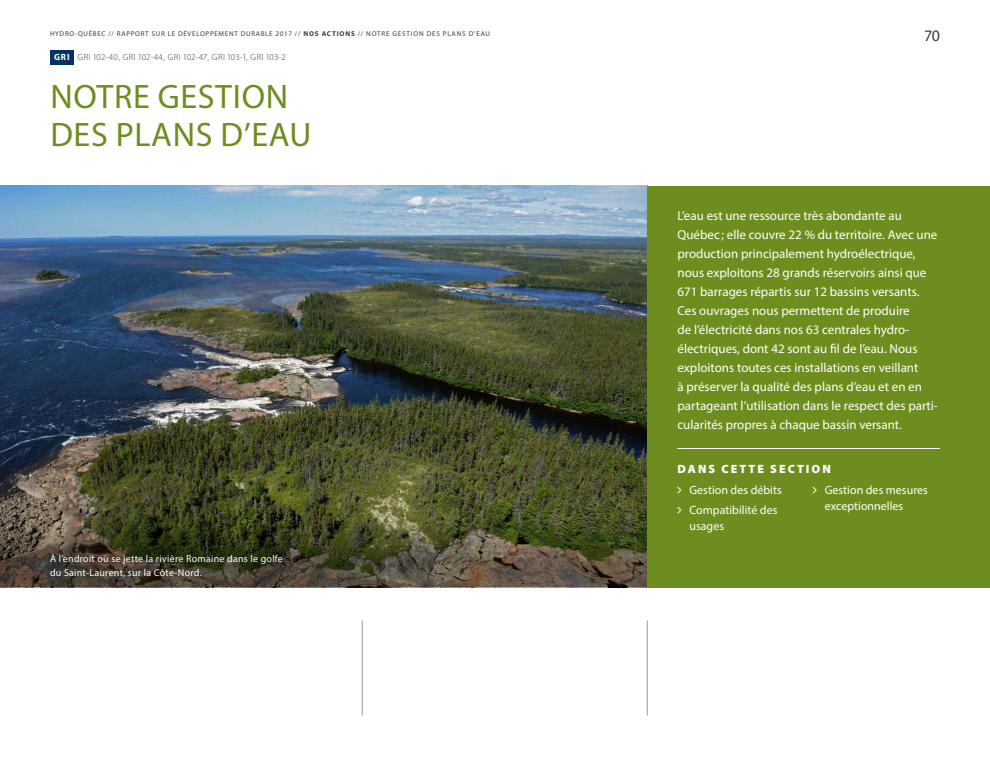
<style>
.page{position:relative;width:990px;height:765px;background:#fff}
.page>*{position:absolute;margin:0;border:0;box-sizing:border-box;transform-origin:0 0}
.H2-vert{font:34px/38px "Myriad Pro";letter-spacing:.02em;color:#6d8e1e}
.t1{font:16px "Myriad Pro";color:#393a39}
.SECTION_-_intro{font:13px/19px "Myriad Pro";color:#fff}
.t2{font:12px/16px "Myriad Pro";color:#fff}
.H_-dans_cette_sectio{font:900 12px "Myriad Pro";letter-spacing:.17em;color:#fff}
.P__Légende_photos{font:10px/14px "Myriad Pro";letter-spacing:.025em;color:#fff}
.GRI-indicateur{font:300 9px "Myriad Pro";letter-spacing:.05em;color:#393a39}
.GRI-H1{font:700 9px "Myriad Pro";color:#fff}
.t3{font:7px "Myriad Pro";letter-spacing:.1em;color:#393a39}
.s1{font-weight:700}
</style>
<div class="page">
<img style="left:0;top:186px;width:648px;height:402px">
<hr style="left:362px;top:620px;width:1px;height:96px;background:#969798">
<hr style="left:647px;top:620px;width:1px;height:96px;background:#969798">
<div style="left:648px;top:186px;width:342px;height:402px;background:#6d8e1e"></div>
<hr style="left:678px;top:448px;width:262px;height:1px;background:#fff">
<svg style="left:0;top:518px;width:647px;height:70px;background:#4a4730"></svg>
<div style="left:50px;top:50px;width:24px;height:14px;background:#003264"></div>
<p class="t3" style="left:50px;top:29px;width:442px">HYDRO-QUÉBEC // RAPPORT SUR LE DÉVELOPPEMENT DURABLE 2017 // <span class="s1">NOS ACTIONS</span> // NOTRE GESTION DES PLANS D’EAU</p>
<p class="GRI-H1" style="left:54px;top:51px;width:17px">GRI</p>
<p class="GRI-indicateur" style="left:78px;top:52px;width:208px">GRI 102-40, GRI 102-44, GRI 102-47, GRI 103-1, GRI 103-2</p>
<p class="H2-vert" style="left:50px;top:77px;width:263px">NOTRE GESTION<br>DES PLANS D’EAU</p>
<p class="P__Légende_photos" style="left:50px;top:551px;width:234px">À l’endroit où se jette la rivière Romaine dans le golfe du Saint‑Laurent, sur la Côte-Nord.</p>
<p class="t1" style="left:925px;top:25px;width:16px">70</p>
<p class="SECTION_-_intro" style="left:678px;top:206px;width:262px">L’eau est une ressource très abondante au Québec ; elle couvre 22 % du territoire. Avec une production principalement hydroélectrique, nous exploitons 28 grands réservoirs ainsi que 671 barrages répartis sur 12 bassins versants.<br>Ces ouvrages nous permettent de produire<br>de l’électricité dans nos 63 centrales hydro&shy;électriques, dont 42 sont au fil de l’eau. Nous exploitons toutes ces installations en veillant<br>à préserver la qualité des plans d’eau et en en partageant l’utilisation dans le respect des parti&shy;cularités propres à chaque bassin versant.</p>
<p class="H_-dans_cette_sectio" style="left:678px;top:461px;width:155px">DANS CETTE SECTION</p>
<p class="t2" style="left:690px;top:482px;width:94px">Gestion des débits</p>
<p class="t2" style="left:690px;top:502px;width:90px">Compatibilité des usages</p>
<p class="t2" style="left:825px;top:482px;width:105px">Gestion des mesures exceptionnelles</p>
</div>
